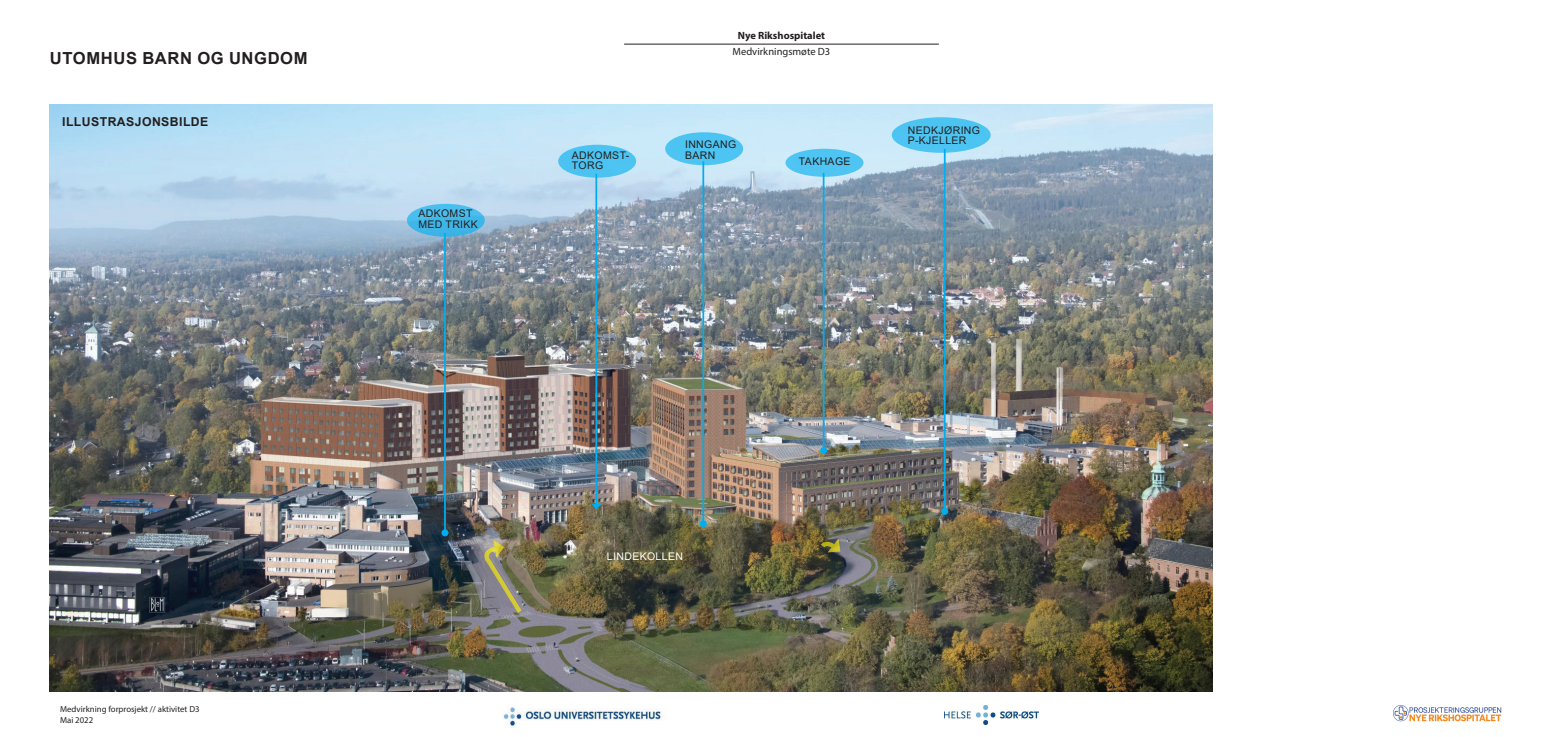
<style>
.page{position:relative;width:1563px;height:737px;background:#fff}
.page>*{position:absolute;margin:0;border:0;box-sizing:border-box;transform-origin:0 0}
.t1{font:700 16.62px "Arial";letter-spacing:.035em;color:#231f20}
.t2{font:700 12.25px "Arial";letter-spacing:.035em;color:#231f20}
.t3{font:10.5px/10.4px "Arial";letter-spacing:.035em;color:#231f20}
.t4{font:10.5px "Myriad Pro";color:#231f20}
.t5{font:700 10.5px "Myriad Pro";color:#231f20}
.t6{font:10.5px "Arial";letter-spacing:.035em;color:#fff}
.t7{font:8.75px/10.5px "Myriad Pro";color:#231f20}
.s1{font-style:inherit}
</style>
<div class="page">
<hr style="left:624px;top:44px;width:315px;height:1px;background:#231f20">
<img style="left:944px;top:705px;width:95px;height:19px">
<img style="left:1393px;top:705px;width:108px;height:16px">
<img style="left:503px;top:707px;width:160px;height:20px">
<img style="left:50px;top:104px;width:1162px;height:588px">
<div style="left:785px;top:149px;width:78px;height:28px;background:#4fc5f2;border-radius:50%"></div>
<hr style="left:823px;top:173px;width:1px;height:277px;background:#00aeef">
<div style="left:820px;top:447px;width:7px;height:7px;background:#00aeef;border-radius:50%"></div>
<div style="left:665px;top:132px;width:78px;height:33px;background:#4dc4f2;border-radius:50%"></div>
<hr style="left:702px;top:161px;width:2px;height:363px;background:#00aeef">
<div style="left:700px;top:520px;width:7px;height:7px;background:#00aeef;border-radius:50%"></div>
<div style="left:407px;top:204px;width:78px;height:33px;background:#40b6e8;border-radius:50%"></div>
<hr style="left:444px;top:233px;width:2px;height:300px;background:#00aeef">
<div style="left:441px;top:529px;width:7px;height:7px;background:#00aeef;border-radius:50%"></div>
<div style="left:892px;top:117px;width:98px;height:36px;background:#4cc4f2;border-radius:50%"></div>
<hr style="left:944px;top:149px;width:1px;height:362px;background:#00aeef">
<div style="left:941px;top:508px;width:7px;height:7px;background:#00aeef;border-radius:50%"></div>
<svg style="left:483px;top:540px;width:39px;height:73px;background:#8e8a72"></svg>
<svg style="left:820px;top:538px;width:21px;height:15px"></svg>
<div style="left:558px;top:145px;width:78px;height:33px;background:#4cc3f2;border-radius:50%"></div>
<hr style="left:595px;top:174px;width:2px;height:331px;background:#00aeef">
<svg style="left:591px;top:504px;width:10px;height:5px"></svg>
<h1 class="t1" style="left:50px;top:47px;width:259px">UTOMHUS BARN OG UNGDOM</h1>
<p class="t2" style="left:62px;top:113px;width:148px">ILLUSTRASJONSBILD<span class="s1">E</span></p>
<p class="t3" style="left:418px;top:208px;width:61px">ADKOMST<br>MED TRIKK</p>
<p class="t3" style="left:572px;top:150px;width:59px">ADKOMST-<br>TORG</p>
<p class="t5" style="left:738px;top:29px;width:89px">Nye Rikshospitalet</p>
<p class="t4" style="left:732px;top:45px;width:99px">Medvirkningsmøte D3</p>
<p class="t3" style="left:685px;top:139px;width:53px">INNGANG<br>BARN</p>
<p class="t3" style="left:799px;top:156px;width:53px">TAKHAGE</p>
<p class="t3" style="left:908px;top:125px;width:74px">NEDKJØRING<br>P-KJELLER</p>
<p class="t7" style="left:60px;top:703px;width:141px">Medvirkning forprosjekt // aktivitet D3<br>Mai 2022</p>
<p class="t6" style="left:607px;top:549px;width:78px">LINDEKOLLEN</p>
</div>
